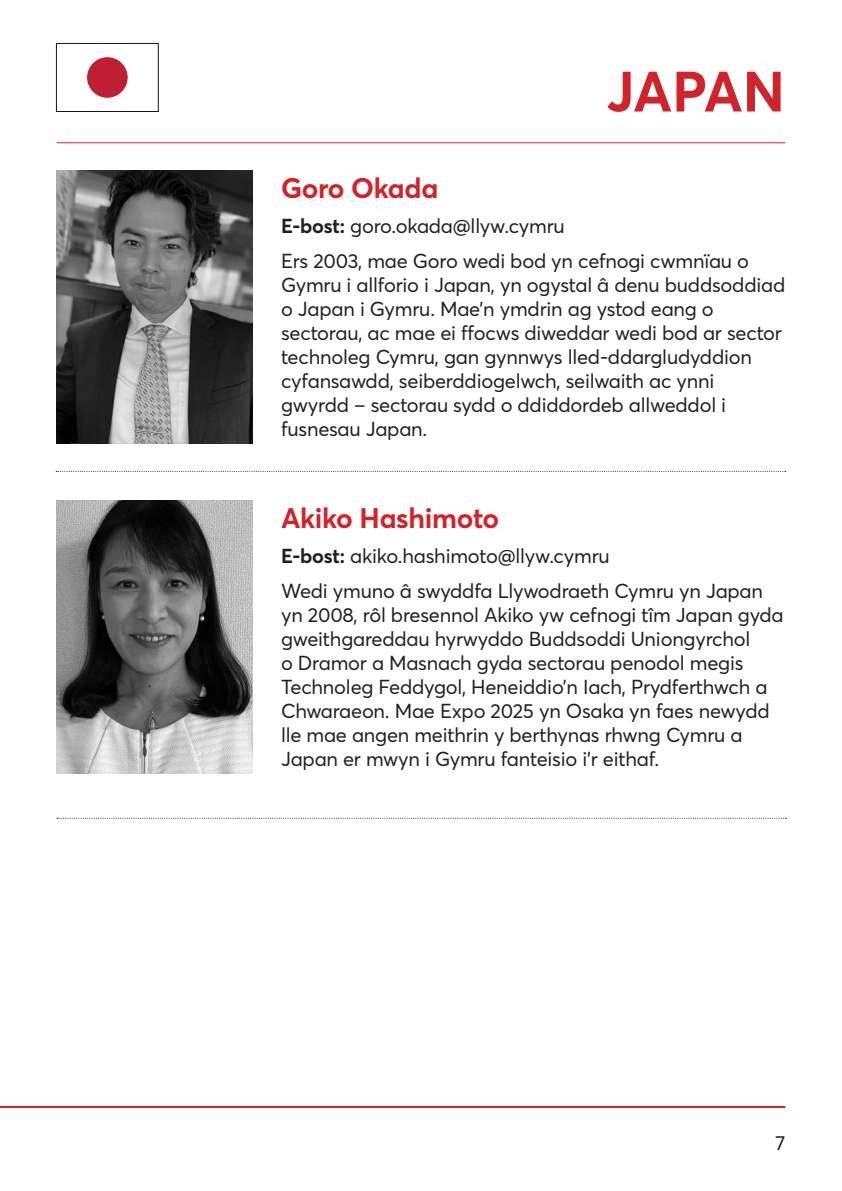
<style>
.page{position:relative;width:842px;height:1191px;background:#fff}
.page>*{position:absolute;margin:0;border:0;box-sizing:border-box;transform-origin:0 0}
.t1{font:700 56px "Averta";letter-spacing:-.01em;color:#d1232a}
.Name{font:700 28px "Averta";letter-spacing:-.01em;color:#d1232a}
.Body_Copy{font:20px/24px "Averta";letter-spacing:-.01em;color:#231f20}
.s1{font-weight:700}
</style>
<div class="page">
<hr style="left:0;top:1106px;width:785px;height:2px;background:#d1232a">
<hr style="left:57px;top:142px;width:728px;height:1px;background:#d1232a">
<img style="left:57px;top:170px;width:196px;height:273px">
<img style="left:57px;top:500px;width:196px;height:273px">
<svg style="left:57px;top:817px;width:729px;height:1px"></svg>
<svg style="left:56px;top:471px;width:730px;height:1px"></svg>
<svg style="left:56px;top:43px;width:103px;height:69px"></svg>
<div style="left:87px;top:57px;width:41px;height:41px;background:#be1f33;border-radius:50%"></div>
<p class="t1" style="left:606px;top:52px;width:180px">JAPAN</p>
<p class="Name" style="left:281px;top:168px;width:159px">Goro Okada</p>
<p class="Body_Copy" style="left:281px;top:213px;width:285px"><span class="s1">E-bost:</span> goro.okada@llyw.cymru</p>
<p class="Body_Copy" style="left:281px;top:248px;width:506px">Ers 2003, mae Goro wedi bod yn cefnogi cwmnïau o Gymru i allforio i Japan, yn ogystal â denu buddsoddiad o Japan i Gymru. Mae’n ymdrin ag ystod eang o sectorau, ac mae ei ffocws diweddar wedi bod ar sector technoleg Cymru, gan gynnwys lled-ddargludyddion cyfansawdd, seiberddiogelwch, seilwaith ac ynni gwyrdd – sectorau sydd o ddiddordeb allweddol i fusnesau Japan.</p>
<p class="Name" style="left:281px;top:498px;width:220px">Akiko Hashimoto</p>
<p class="Body_Copy" style="left:281px;top:543px;width:330px"><span class="s1">E-bost:</span> akiko.hashimoto@llyw.cymru</p>
<p class="Body_Copy" style="left:281px;top:578px;width:504px">Wedi ymuno â swyddfa Llywodraeth Cymru yn Japan yn 2008, rôl bresennol Akiko yw cefnogi tîm Japan gyda gweithgareddau hyrwyddo Buddsoddi Uniongyrchol<br>o Dramor a Masnach gyda sectorau penodol megis Technoleg Feddygol, Heneiddio’n Iach, Prydferthwch a Chwaraeon. Mae Expo 2025 yn Osaka yn faes newydd lle mae angen meithrin y berthynas rhwng Cymru a Japan er mwyn i Gymru fanteisio i’r eithaf.</p>
<p class="Body_Copy" style="left:775px;top:1130px;width:11px">7</p>
</div>
